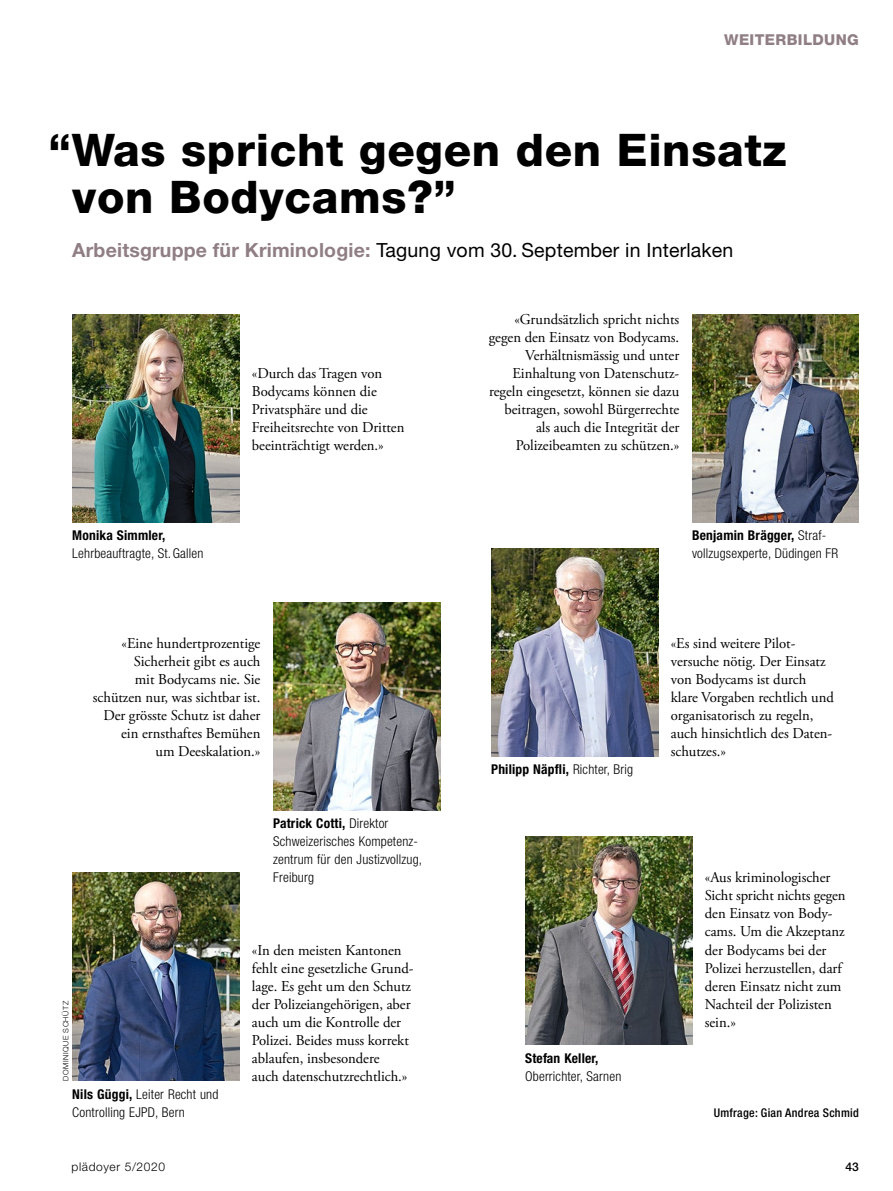
<style>
.page{position:relative;width:893px;height:1191px;background:#fff}
.page>*{position:absolute;margin:0;border:0;box-sizing:border-box;transform-origin:0 0}
.t1{font:800 45px/46.5px "Helvetica Neue LT Std";letter-spacing:.015em;color:#000}
.t2{font:19.5px "Helvetica Neue LT Std";letter-spacing:.01em;color:#000}
.t3{font:15px/18px "Adobe Garamond Pro";letter-spacing:-.005em;color:#000}
.t4{font:800 15px "Helvetica Neue LT Std";letter-spacing:.025em;color:#907e85}
.t5{font:300 condensed 13.5px/18px "Helvetica Neue LT Std";letter-spacing:.015em;color:#000}
.t6{font:700 condensed 13.5px "Helvetica Neue LT Std";letter-spacing:.015em;color:#000}
.t7{font:500 condensed 12px "Helvetica Neue LT Std";letter-spacing:.025em;color:#000}
.t8{font:300 12px "Helvetica Neue LT Std";letter-spacing:.05em;color:#000}
.t9{font:500 12px "Helvetica Neue LT Std";color:#000}
.t10{font:300 7.5px "Helvetica Neue LT Std";letter-spacing:.075em;color:#000}
.s1{font-weight:700;color:#907e85}
.s2{font-weight:700}
.s3{font-weight:300}
</style>
<div class="page">
<img style="left:491px;top:548px;width:167px;height:208px">
<img style="left:692px;top:314px;width:167px;height:208px">
<img style="left:525px;top:836px;width:167px;height:208px">
<img style="left:273px;top:602px;width:167px;height:208px">
<img style="left:72px;top:314px;width:167px;height:208px">
<img style="left:72px;top:872px;width:167px;height:208px">
<p class="t4" style="left:724px;top:30px;width:136px">Weiterbildung</p>
<h1 class="t1" style="left:72px;top:127px;width:716px;text-indent:-24px">“Was spricht gegen den Einsatz von Bodycams?”</h1>
<h2 class="t2" style="left:72px;top:238px;width:663px"><span class="s1">Arbeitsgruppe für Kriminologie:</span> Tagung vom 30. September in Interlaken</h2>
<p class="t6" style="left:72px;top:527px;width:95px">Monika Simmler,</p>
<p class="t5" style="left:72px;top:544px;width:133px">Lehrbeauftragte, St.Gallen</p>
<p class="t3" style="left:252px;top:365px;width:154px">«Durch das Tragen von<br>Bodycams können die<br>Privatsphäre und die<br>Freiheitsrechte von Dritten beeinträchtigt werden.»</p>
<p class="t3" style="left:93px;top:635px;width:169px;text-align:right">«Eine hundertprozentige<br>Sicherheit gibt es auch<br>mit Bodycams nie. Sie schützen nur, was sichtbar ist.<br>Der grösste Schutz ist daher ein ernsthaftes Bemühen<br>um Deeskalation.»</p>
<p class="t10" style="left:61px;top:1080px;width:81px;rotate:-90deg">Dominique Schütz</p>
<p class="t5" style="left:273px;top:814px;width:150px"><span class="s2">Patrick Cotti,</span> Direktor<br>Schweizerisches Kompetenz&shy;zentrum für den Justizvollzug,<br>Freiburg</p>
<p class="t3" style="left:252px;top:941px;width:162px">«In den meisten Kantonen fehlt eine gesetzliche Grund&shy;lage. Es geht um den Schutz der Polizeiangehörigen, aber auch um die Kontrolle der<br>Polizei. Beides muss korrekt ablaufen, insbesondere<br>auch datenschutzrechtlich.»</p>
<p class="t5" style="left:72px;top:1084px;width:148px"><span class="s2">Nils Güggi,</span> Leiter Recht und<br>Controlling EJPD, Bern</p>
<p class="t3" style="left:489px;top:311px;width:192px;text-align:right">«Grundsätzlich spricht nichts gegen den Einsatz von Bodycams.<br>Verhältnismässig und unter<br>Einhaltung von Datenschutz&shy;regeln eingesetzt, können sie dazu beitragen, sowohl Bürgerrechte als auch die Integrität der<br>Polizeibeamten zu schützen.»</p>
<p class="t5" style="left:692px;top:526px;width:148px"><span class="s2">Benjamin Brägger,</span> Straf&shy;vollzugsexperte, Düdingen FR</p>
<p class="t6" style="left:491px;top:761px;width:144px">Philipp Näpfli, <span class="s3">Richter, Brig</span></p>
<p class="t6" style="left:525px;top:1049px;width:75px">Stefan Keller,</p>
<p class="t5" style="left:525px;top:1066px;width:98px">Oberrichter, Sarnen</p>
<p class="t3" style="left:671px;top:635px;width:165px">«Es sind weitere Pilot&shy;versuche nötig. Der Einsatz von Bodycams ist durch klare Vorgaben rechtlich und organisatorisch zu regeln, auch hinsichtlich des Daten&shy;schutzes.»</p>
<p class="t3" style="left:705px;top:869px;width:142px">«Aus kriminologischer<br>Sicht spricht nichts gegen den Einsatz von Body&shy;cams. Um die Akzeptanz der Bodycams bei der<br>Polizei herzustellen, darf deren Einsatz nicht zum<br>Nachteil der Polizisten sein.»</p>
<p class="t7" style="left:714px;top:1105px;width:147px">Umfrage: Gian Andrea Schmid</p>
<p class="t8" style="left:72px;top:1159px;width:95px">plädoyer 5/2020</p>
<p class="t9" style="left:845px;top:1159px;width:15px">43</p>
</div>
